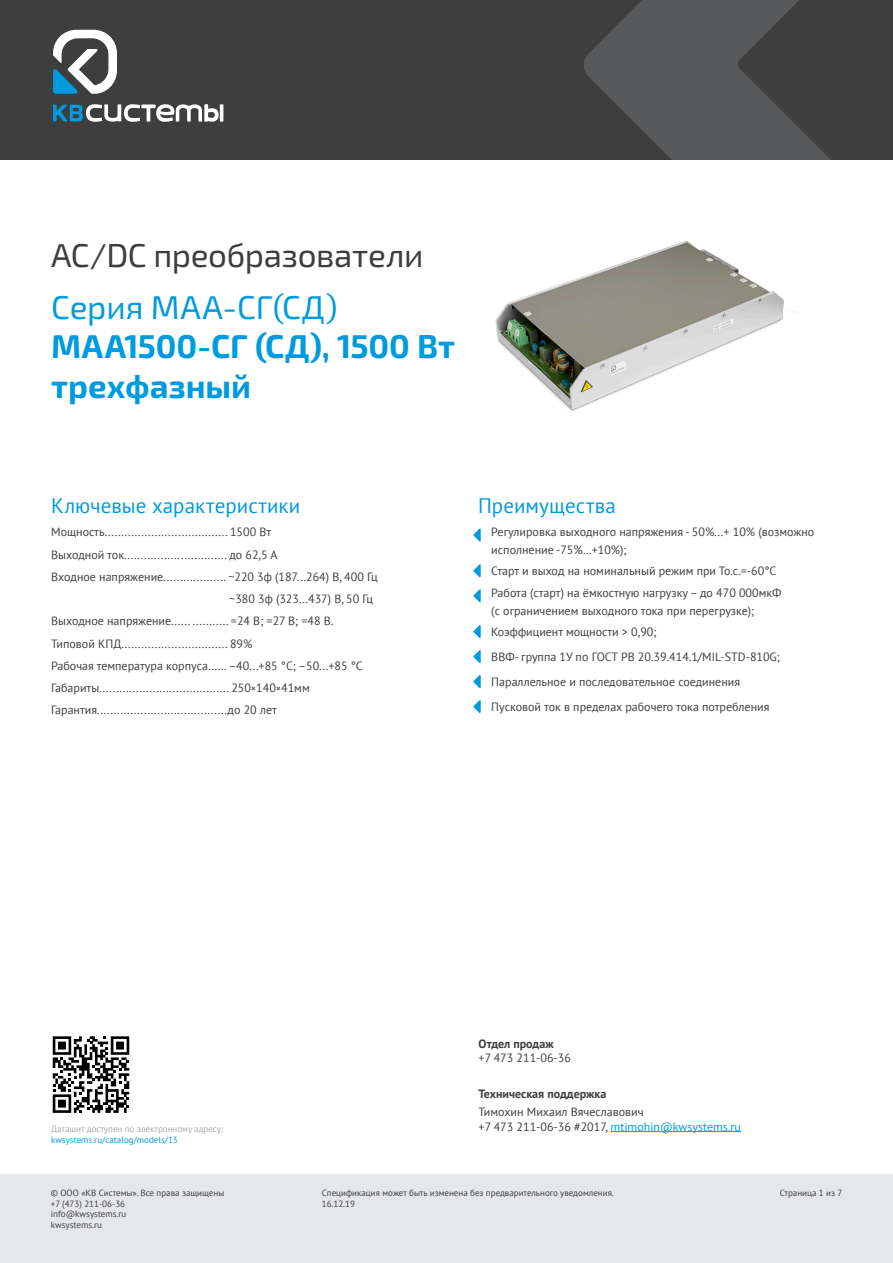
<style>
.page{position:relative;width:893px;height:1263px;background:#fff}
.page>*{position:absolute;margin:0;border:0;box-sizing:border-box;transform-origin:0 0}
.t1{font:700 33px "Exo 2.0";letter-spacing:-.005em;color:#009bde}
.t2{font:33px "Exo 2.0";letter-spacing:-.01em;color:#3e3e3f}
.t3{font:33px "Exo 2.0";letter-spacing:-.005em;color:#009bde}
.t4{font:21px "PT Sans";letter-spacing:.005em;color:#009bde}
.текст{font:12px/18px "PT Sans";color:#3e3e3f}
.t5{font:12px "PT Sans";color:#009bde}
.t6{font:700 12px "PT Sans";color:#3e3e3f}
.t7{font:9px/10.8px "PT Sans";color:#3e3e3f}
.t8{font:9px/10.8px "PT Sans";color:#a8a9ad}
.s1{font-size:10.5px}
.s2{color:#009bde}
.s3{font-weight:700}
.s4{color:#3e3e3f}
</style>
<div class="page">
<div style="left:0;top:1175px;width:893px;height:88px;background:#e6e7e9"></div>
<div style="left:0;top:0;width:893px;height:159px;background:#3e3e3f"></div>
<svg style="left:584px;top:0;width:246px;height:159px;fill:#57585a"></svg>
<svg style="left:53px;top:30px;width:64px;height:64px"></svg>
<svg style="left:53px;top:104px;width:170px;height:18px"></svg>
<svg style="left:53px;top:1036px;width:76px;height:77px"></svg>
<hr style="left:611px;top:1131px;width:130px;height:1px;background:#009bde">
<img style="left:495px;top:241px;width:304px;height:170px">
<svg style="left:473px;top:528px;width:8px;height:13px"></svg>
<svg style="left:473px;top:564px;width:8px;height:13px"></svg>
<svg style="left:473px;top:589px;width:8px;height:13px"></svg>
<svg style="left:473px;top:625px;width:8px;height:13px"></svg>
<svg style="left:473px;top:650px;width:8px;height:13px"></svg>
<svg style="left:473px;top:675px;width:8px;height:13px"></svg>
<svg style="left:473px;top:700px;width:8px;height:13px"></svg>
<p class="t2" style="left:51px;top:236px;width:374px">AC/DC преобразователи</p>
<p class="t3" style="left:51px;top:288px;width:288px">Серия МАА-СГ(СД)</p>
<p class="t1" style="left:51px;top:327px;width:405px">МАА1500-СГ (СД), 1500 Вт</p>
<p class="t1" style="left:51px;top:367px;width:201px">трехфазный</p>
<p class="t4" style="left:51px;top:492px;width:251px">Ключевые характеристики</p>
<p class="t4" style="left:478px;top:492px;width:139px">Преимущества</p>
<p class="текст" style="left:51px;top:523px;width:221px">Мощность..................................... 1500 Вт</p>
<p class="текст" style="left:51px;top:545px;width:228px">Выходной ток............................... до 62,5 А</p>
<p class="текст" style="left:51px;top:567px;width:328px">Входное напряжение................... ~220 3ф (187...264) В, 400 Гц</p>
<p class="текст" style="left:229px;top:590px;width:145px">~380 3ф (323…437) В, 50 Гц</p>
<p class="текст" style="left:51px;top:612px;width:284px">Выходное напряжение...... ........... =24 В; =27 В; =48 В.</p>
<p class="текст" style="left:51px;top:634px;width:203px">Типовой КПД................................ 89%</p>
<p class="текст" style="left:51px;top:656px;width:313px">Рабочая температура корпуса…… –40...+85 °C; –50...+85 °C</p>
<p class="текст" style="left:51px;top:679px;width:260px">Габариты....................................... 250<span class="s1">×</span>140<span class="s1">×</span>41мм</p>
<p class="текст" style="left:51px;top:701px;width:227px">Гарантия.......................................до 20 лет</p>
<p class="текст" style="left:491px;top:522px;width:325px">Регулировка выходного напряжения - 50%...+ 10% (возможно исполнение -75%…+10%);</p>
<p class="текст" style="left:491px;top:562px;width:286px">Старт и выход на номинальный режим при То.с.=-60°С</p>
<p class="текст" style="left:491px;top:583px;width:292px">Работа (старт) на ёмкостную нагрузку – до 470 000мкФ (с ограничением выходного тока при перегрузке);</p>
<p class="текст" style="left:491px;top:623px;width:167px">Коэффициент мощности &gt; 0,90;</p>
<p class="текст" style="left:491px;top:648px;width:290px">ВВФ- группа 1У по ГОСТ РВ 20.39.414.1/MIL-STD-810G;</p>
<p class="текст" style="left:491px;top:673px;width:250px">Параллельное и последовательное соединения</p>
<p class="текст" style="left:491px;top:698px;width:280px">Пусковой ток в пределах рабочего тока потребления</p>
<p class="t8" style="left:51px;top:1123px;width:174px">Даташит доступен по электронному адресу: <span class="s2">kwsystems.ru/catalog/models/13</span></p>
<p class="текст" style="left:479px;top:1036px;width:94px;line-height:14.4px"><span class="s3">Отдел продаж<br></span>+7 473 211-06-36</p>
<p class="t6" style="left:479px;top:1085px;width:129px">Техническая поддержка</p>
<p class="текст" style="left:479px;top:1103px;width:166px">Тимохин Михаил Вячеславович</p>
<p class="t5" style="left:479px;top:1119px;width:264px"><span class="s4">+7 473 211-06-36 #2017,</span> mtimohin@kwsystems.ru</p>
<p class="t7" style="left:51px;top:1187px;width:175px">© ООО «КВ Системы». Все права защищены +7 (473) 211-06-36<br>info@kwsystems.ru<br>kwsystems.ru</p>
<p class="t7" style="left:322px;top:1187px;width:294px">Спецификация может быть изменена без предварительного уведомления.<br>16.12.19</p>
<p class="t7" style="left:780px;top:1187px;width:64px">Страница 1 из 7</p>
</div>
